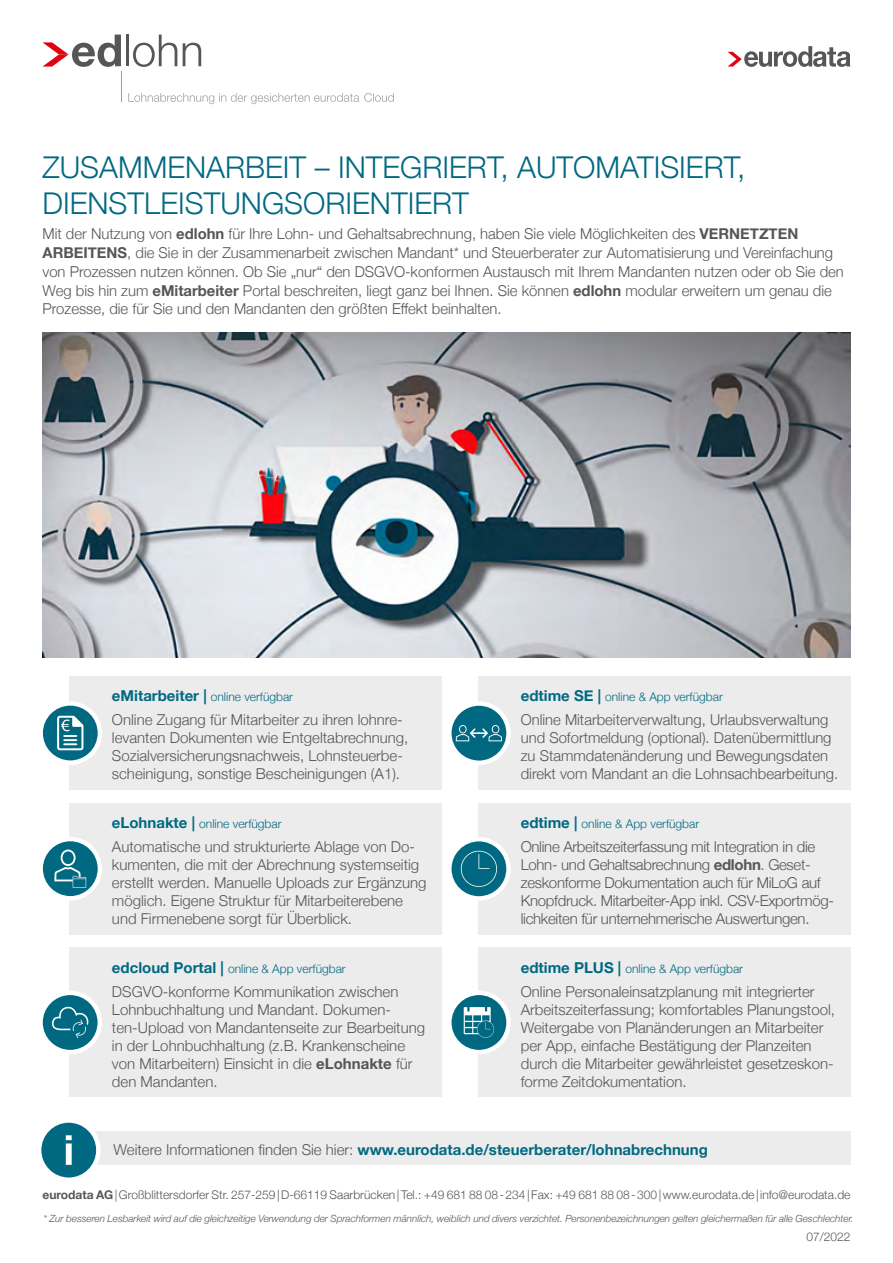
<style>
.page{position:relative;width:893px;height:1263px;background:#fff}
.page>*{position:absolute;margin:0;border:0;box-sizing:border-box;transform-origin:0 0}
.Headline_---_Versali{font:300 30px/36px "Helvetica Neue";color:#006981}
.Fliesstext{font:300 15px/18px "Helvetica Neue";color:#565656}
.Fliesstext-2{font:300 15px/18px "Helvetica Neue";letter-spacing:-.02em;color:#565656}
.Fliesstext_---_Box{font:700 15px "Helvetica Neue";color:#006981}
.Fliesstext-3{font:300 12px "Helvetica Neue";color:#006981}
.Fusszeile{font:300 12px "Helvetica Neue";color:#565656}
.Datum{font:300 12px "Helvetica Neue";color:#565656}
.t1{font:italic 300 9.9px "Helvetica Neue";color:#565656}
.s1{font-weight:700}
.s2{font-weight:700;font-size:15px}
.s3{font-weight:300;color:#565656}
</style>
<div class="page">
<svg style="left:43px;top:35px;width:78px;height:32px"></svg>
<hr style="left:126px;top:35px;width:3px;height:31px;background:#565656">
<svg style="left:133px;top:35px;width:44px;height:32px"></svg>
<svg style="left:128px;top:93px;width:266px;height:11px"></svg>
<hr style="left:121px;top:71px;width:1px;height:31px;background:#9c9d9d">
<svg style="left:183px;top:43px;width:18px;height:23px"></svg>
<svg style="left:728px;top:46px;width:122px;height:21px"></svg>
<img style="left:43px;top:333px;width:807px;height:324px">
<div style="left:69px;top:676px;width:373px;height:114px;background:#ececed"></div>
<div style="left:38px;top:701px;width:64px;height:64px;border:4px solid #fff;border-radius:50%"></div>
<div style="left:43px;top:706px;width:55px;height:54px;background:#006981;border-radius:50%"></div>
<svg style="left:57px;top:716px;width:26px;height:34px"></svg>
<div style="left:478px;top:676px;width:372px;height:114px;background:#ececed"></div>
<div style="left:447px;top:701px;width:64px;height:64px;border:4px solid #fff;border-radius:50%"></div>
<div style="left:452px;top:706px;width:54px;height:54px;background:#006981;border-radius:50%"></div>
<svg style="left:456px;top:725px;width:46px;height:16px"></svg>
<div style="left:69px;top:803px;width:373px;height:132px;background:#ececed"></div>
<div style="left:38px;top:837px;width:64px;height:64px;border:4px solid #fff;border-radius:50%"></div>
<div style="left:43px;top:841px;width:55px;height:55px;background:#006981;border-radius:50%"></div>
<svg style="left:54px;top:849px;width:32px;height:39px"></svg>
<div style="left:478px;top:803px;width:372px;height:132px;background:#ececed"></div>
<div style="left:447px;top:837px;width:64px;height:64px;border:4px solid #fff;border-radius:50%"></div>
<div style="left:452px;top:841px;width:54px;height:55px;background:#006981;border-radius:50%"></div>
<svg style="left:461px;top:851px;width:36px;height:36px"></svg>
<div style="left:69px;top:947px;width:373px;height:150px;background:#ececed"></div>
<div style="left:38px;top:990px;width:64px;height:64px;border:4px solid #fff;border-radius:50%"></div>
<div style="left:43px;top:995px;width:55px;height:55px;background:#006981;border-radius:50%"></div>
<svg style="left:52px;top:1006px;width:36px;height:32px"></svg>
<div style="left:478px;top:947px;width:372px;height:150px;background:#ececed"></div>
<div style="left:447px;top:990px;width:64px;height:64px;border:4px solid #fff;border-radius:50%"></div>
<div style="left:452px;top:995px;width:54px;height:55px;background:#006981;border-radius:50%"></div>
<svg style="left:464px;top:1007px;width:30px;height:31px"></svg>
<div style="left:69px;top:1131px;width:781px;height:34px;background:#ececed"></div>
<div style="left:39px;top:1120px;width:59px;height:60px;background:#006981;border-radius:50%"></div>
<div style="left:37px;top:1118px;width:64px;height:64px;border:4px solid #fff;border-radius:50%"></div>
<svg style="left:66px;top:1135px;width:6px;height:30px"></svg>
<p class="Headline_---_Versali" style="left:43px;top:147px;width:705px">ZUSAMMENARBEIT – INTEGRIERT, AUTOMATISIERT,<br>DIENSTLEISTUNGSORIENTIERT</p>
<p class="Fliesstext" style="left:43px;top:224px;width:803px;line-height:18.8px">Mit der Nutzung von <span class="s1">edlohn</span> für Ihre Lohn- und Gehaltsabrechnung, haben Sie viele Möglichkeiten des <span class="s1">VERNETZTEN ARBEITENS</span>, die Sie in der Zusammenarbeit zwischen Mandant* und Steuerberater zur Automatisierung und Vereinfachung von Prozessen nutzen können. Ob Sie „nur“ den DSGVO-konformen Austausch mit Ihrem Mandanten nutzen oder ob Sie den Weg bis hin zum <span class="s1">eMitarbeiter</span> Portal beschreiten, liegt ganz bei Ihnen. Sie können <span class="s1">edlohn</span> modular erweitern um genau die Prozesse, die für Sie und den Mandanten den größten Effekt beinhalten.</p>
<p class="Fliesstext-3" style="left:112px;top:687px;width:183px"><span class="s2">eMitarbeiter |</span> online verfügbar</p>
<p class="Fliesstext" style="left:112px;top:710px;width:298px">Online Zugang für Mitarbeiter zu ihren lohnre&shy;levanten Dokumenten wie Entgeltabrechnung, Sozialversicherungsnachweis, Lohnsteuerbe&shy;scheinigung, sonstige Bescheinigungen (A1).</p>
<p class="Fliesstext-3" style="left:112px;top:814px;width:171px"><span class="s2">eLohnakte |</span> online verfügbar</p>
<p class="Fliesstext" style="left:112px;top:837px;width:316px">Automatische und strukturierte Ablage von Do&shy;kumenten, die mit der Abrechnung systemseitig erstellt werden. Manuelle Uploads zur Ergänzung möglich. Eigene Struktur für Mitarbeiterebene und Firmenebene sorgt für Überblick.</p>
<p class="Fliesstext-3" style="left:112px;top:959px;width:235px"><span class="s2">edcloud Portal |</span> online &amp; App verfügbar</p>
<p class="Fliesstext" style="left:112px;top:981px;width:315px">DSGVO-konforme Kommunikation zwischen Lohnbuchhaltung und Mandant. Dokumen&shy;ten-Upload von Mandantenseite zur Bearbeitung in der Lohnbuchhaltung (z.B. Krankenscheine von Mitarbeitern) Einsicht in die <span class="s1">eLohnakte</span> für den Mandanten.</p>
<p class="Fliesstext-3" style="left:521px;top:687px;width:204px"><span class="s2">edtime SE |</span> online &amp; App verfügbar</p>
<p class="Fliesstext" style="left:521px;top:710px;width:319px">Online Mitarbeiterverwaltung, Urlaubsverwaltung und Sofortmeldung (optional). Datenübermittlung zu Stammdatenänderung und Bewegungsdaten direkt vom Mandant an die Lohnsachbearbeitung.</p>
<p class="Fliesstext-3" style="left:521px;top:814px;width:180px"><span class="s2">edtime |</span> online &amp; App verfügbar</p>
<p class="Fliesstext-2" style="left:521px;top:837px;width:315px">Online Arbeitszeiterfassung mit Integration in die Lohn- und Gehaltsabrechnung <span class="s1">edlohn</span>. Geset&shy;zeskonforme Dokumentation auch für MiLoG auf Knopfdruck. Mitarbeiter-App inkl. CSV-Exportmög&shy;lichkeiten für unternehmerische Auswertungen.</p>
<p class="Fliesstext-3" style="left:521px;top:959px;width:224px"><span class="s2">edtime PLUS |</span> online &amp; App verfügbar</p>
<p class="Fliesstext" style="left:521px;top:981px;width:316px">Online Personaleinsatzplanung mit integrierter Arbeitszeiterfassung; komfortables Planungstool, Weitergabe von Planänderungen an Mitarbeiter per App, einfache Bestätigung der Planzeiten durch die Mitarbeiter gewährleistet gesetzeskon&shy;forme Zeitdokumentation.</p>
<p class="Fliesstext_---_Box" style="left:114px;top:1137px;width:596px"><span class="s3">Weitere Informationen finden Sie hier:</span> www.eurodata.de/steuerberater/lohnabrechnung</p>
<p class="Fusszeile" style="left:43px;top:1185px;width:809px"><span class="s1">eurodata AG</span>|Großblittersdorfer Str. 257-259|D-66119 Saarbrücken|Tel.: +49 681 88 08-234|Fax: +49 681 88 08-300|www.eurodata.de| info@eurodata.de</p>
<p class="t1" style="left:43px;top:1211px;width:812px">* Zur besseren Lesbarkeit wird auf die gleichzeitige Verwendung der Sprachformen männlich, weiblich und divers verzichtet. Personenbezeichnungen gelten gleichermaßen für alle Geschlechter.</p>
<p class="Datum" style="left:806px;top:1227px;width:46px">07/2022</p>
</div>
